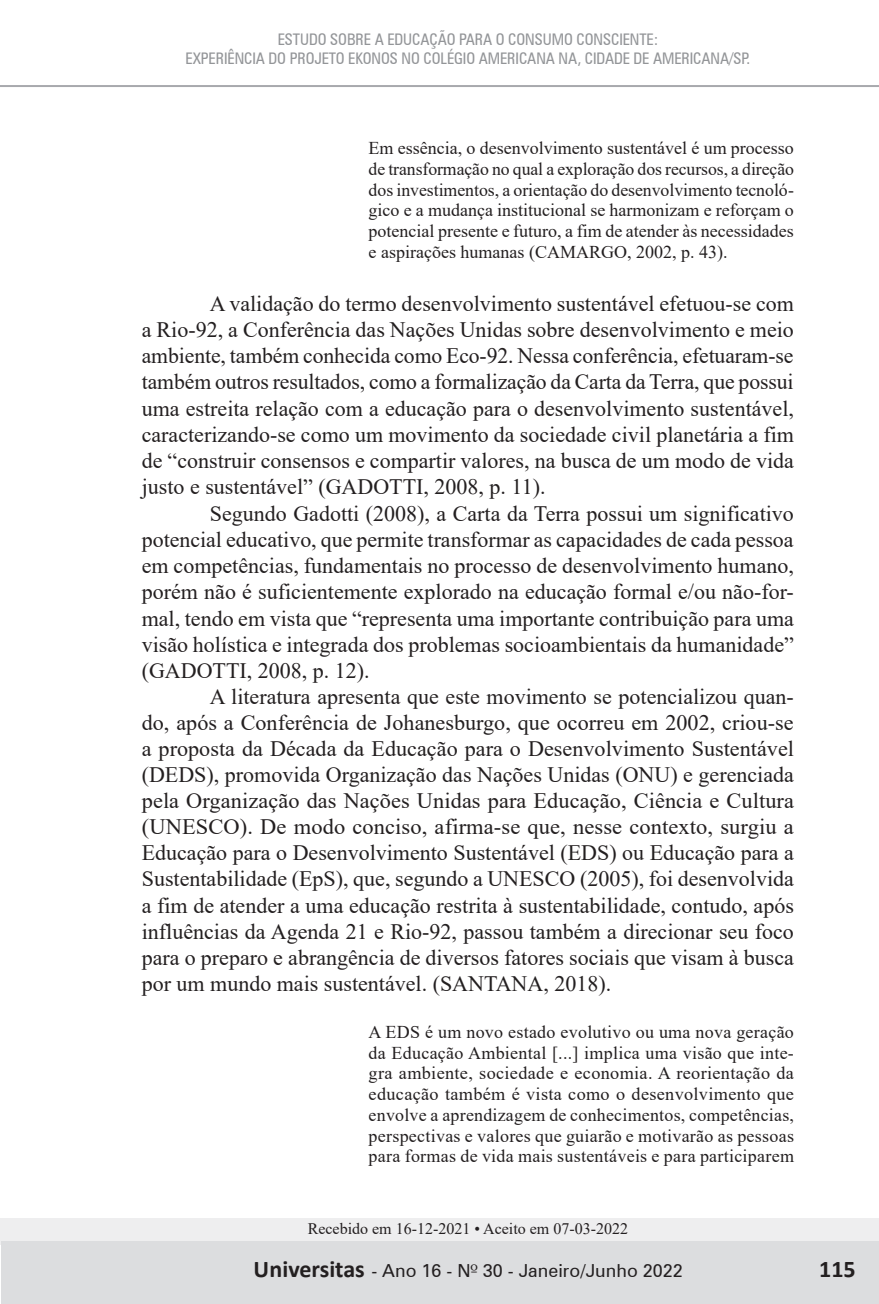
<style>
.page{position:relative;width:879px;height:1304px;background:#fff}
.page>*{position:absolute;margin:0;border:0;box-sizing:border-box;transform-origin:0 0}
.t1{font:700 24px "Calibri";color:#231f20}
.t2{font:22px/26.2px "Times New Roman";color:#231f20;text-align:justify}
.t3{font:18px/20.8px "Times New Roman";letter-spacing:.01em;color:#231f20;text-align:justify}
.t4{font:18px "Zurich BT";color:#231f20}
.t5{font:condensed 16px/18.8px "Zurich BT";letter-spacing:-.005em;color:#939598;text-align:center}
.t6{font:16px "Times New Roman";color:#231f20}
.s1{font-family:"Zapf Humanist 601 BT"}
</style>
<div class="page">
<div style="left:0;top:1218px;width:879px;height:27px;background:#eeeeef"></div>
<div style="left:1px;top:1242px;width:878px;height:62px;background:#dcdddf"></div>
<hr style="left:0;top:85px;width:879px;height:2px;background:#a8a9ad">
<p class="t5" style="left:185px;top:30px;width:566px">ESTUDO SOBRE A EDUCAÇÃO PARA O CONSUMO CONSCIENTE:<br>EXPERIÊNCIA DO PROJETO EKONOS NO COLÉGIO AMERICANA NA, CIDADE DE AMERICANA/SP.</p>
<p class="t3" style="left:369px;top:137px;width:427px">Em essência, o desenvolvimento sustentável é um processo de transformação no qual a exploração dos recursos, a direção dos investimentos, a orientação do desenvolvimento tecnoló&shy;gico e a mudança institucional se harmonizam e reforçam o potencial presente e futuro, a fim de atender às necessidades e aspirações humanas (CAMARGO, 2002, p. 43).</p>
<p class="t2" style="left:142px;top:290px;width:654px;text-indent:68px">A validação do termo desenvolvimento sustentável efetuou-se com a Rio-92, a Conferência das Nações Unidas sobre desenvolvimento e meio ambiente, também conhecida como Eco-92. Nessa conferência, efetuaram-se também outros resultados, como a formalização da Carta da Terra, que possui uma estreita relação com a educação para o desenvolvimento sustentável, caracterizando-se como um movimento da sociedade civil planetária a fim de “construir consensos e compartir valores, na busca de um modo de vida justo e sustentável” (GADOTTI, 2008, p. 11).</p>
<p class="t2" style="left:142px;top:499px;width:654px;text-indent:68px">Segundo Gadotti (2008), a Carta da Terra possui um significativo potencial educativo, que permite transformar as capacidades de cada pessoa em competências, fundamentais no processo de desenvolvimento humano, porém não é suficientemente explorado na educação formal e/ou não-for&shy;mal, tendo em vista que “representa uma importante contribuição para uma visão holística e integrada dos problemas socioambientais da humanidade” (GADOTTI, 2008, p. 12).</p>
<p class="t2" style="left:142px;top:683px;width:654px;text-indent:68px">A literatura apresenta que este movimento se potencializou quan&shy;do, após a Conferência de Johanesburgo, que ocorreu em 2002, criou-se a proposta da Década da Educação para o Desenvolvimento Sustentável (DEDS), promovida Organização das Nações Unidas (ONU) e gerenciada pela Organização das Nações Unidas para Educação, Ciência e Cultura (UNESCO). De modo conciso, afirma-se que, nesse contexto, surgiu a Educação para o Desenvolvimento Sustentável (EDS) ou Educação para a Sustentabilidade (EpS), que, segundo a UNESCO (2005), foi desenvolvida a fim de atender a uma educação restrita à sustentabilidade, contudo, após influências da Agenda 21 e Rio-92, passou também a direcionar seu foco para o preparo e abrangência de diversos fatores sociais que visam à busca por um mundo mais sustentável. (SANTANA, 2018).</p>
<p class="t3" style="left:369px;top:1021px;width:427px">A EDS é um novo estado evolutivo ou uma nova geração da Educação Ambiental [...] implica uma visão que inte&shy;gra ambiente, sociedade e economia. A reorientação da educação também é vista como o desenvolvimento que envolve a aprendizagem de conhecimentos, competências, perspectivas e valores que guiarão e motivarão as pessoas para formas de vida mais sustentáveis e para participarem</p>
<p class="t6" style="left:308px;top:1218px;width:322px">Recebido em 16-12-2021 • Aceito em 07-03-2022</p>
<p class="t4" style="left:372px;top:1260px;width:255px">- Ano 2 - N<span class="s1">º</span> 3 - Julho/Dezembr</p>
<p class="t4" style="left:662px;top:1260px;width:21px">09</p>
<p class="t1" style="left:820px;top:1253px;width:38px">115</p>
<p class="t1" style="left:254px;top:1254px;width:113px">Universitas</p>
<p class="t4" style="left:421px;top:1260px;width:263px">16 - N<span class="s1">º</span> 30 - Janeiro/Junho 2022</p>
</div>
